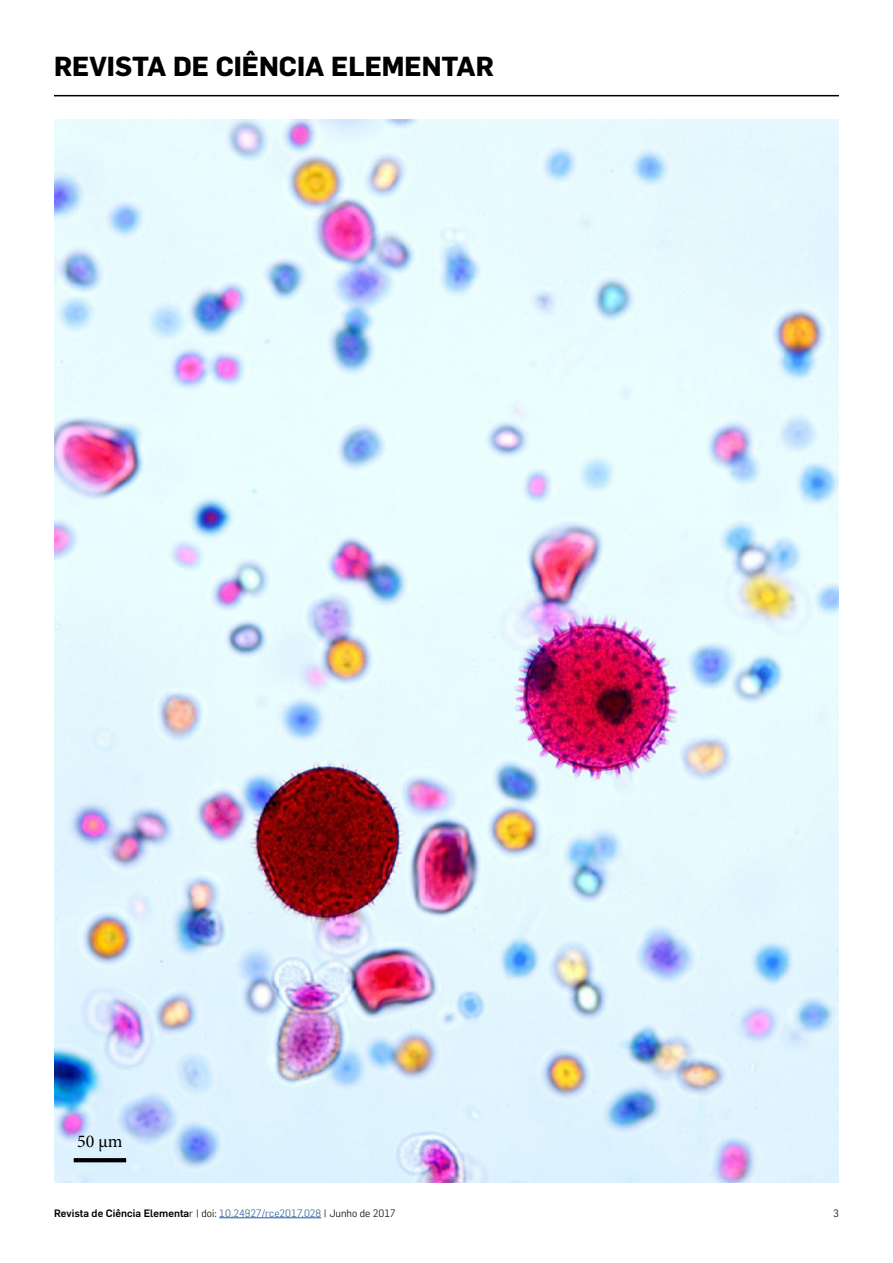
<style>
.page{position:relative;width:893px;height:1263px;background:#fff}
.page>*{position:absolute;margin:0;border:0;box-sizing:border-box;transform-origin:0 0}
.t1{font:700 27px "Flama";color:#000}
.t2{font:18px "Minion Pro";color:#000}
.t3{font:500 10.5px "Flama";color:#000}
.t4{font:300 10.5px "Flama";color:#000}
.s1{font-weight:300}
.s2{font-weight:300;color:#275b9b}
</style>
<div class="page">
<hr style="left:54px;top:95px;width:785px;height:1px;background:#000">
<hr style="left:219px;top:1217px;width:102px;height:1px;background:#275b9b">
<img style="left:54px;top:119px;width:785px;height:1063px">
<svg style="left:74px;top:1158px;width:52px;height:4px"></svg>
<h1 class="t1" style="left:54px;top:50px;width:441px">REVISTA DE CIÊNCIA ELEMENTAR</h1>
<h2 class="t2" style="left:77px;top:1129px;width:47px">50 µm</h2>
<p class="t3" style="left:54px;top:1206px;width:343px">Revista de Ciência Elementa<span class="s1">r | doi:</span> <span class="s2">10.24927/rce2017.028</span> <span class="s1">| Junho de 2017</span></p>
<p class="t4" style="left:833px;top:1207px;width:7px">3</p>
</div>
